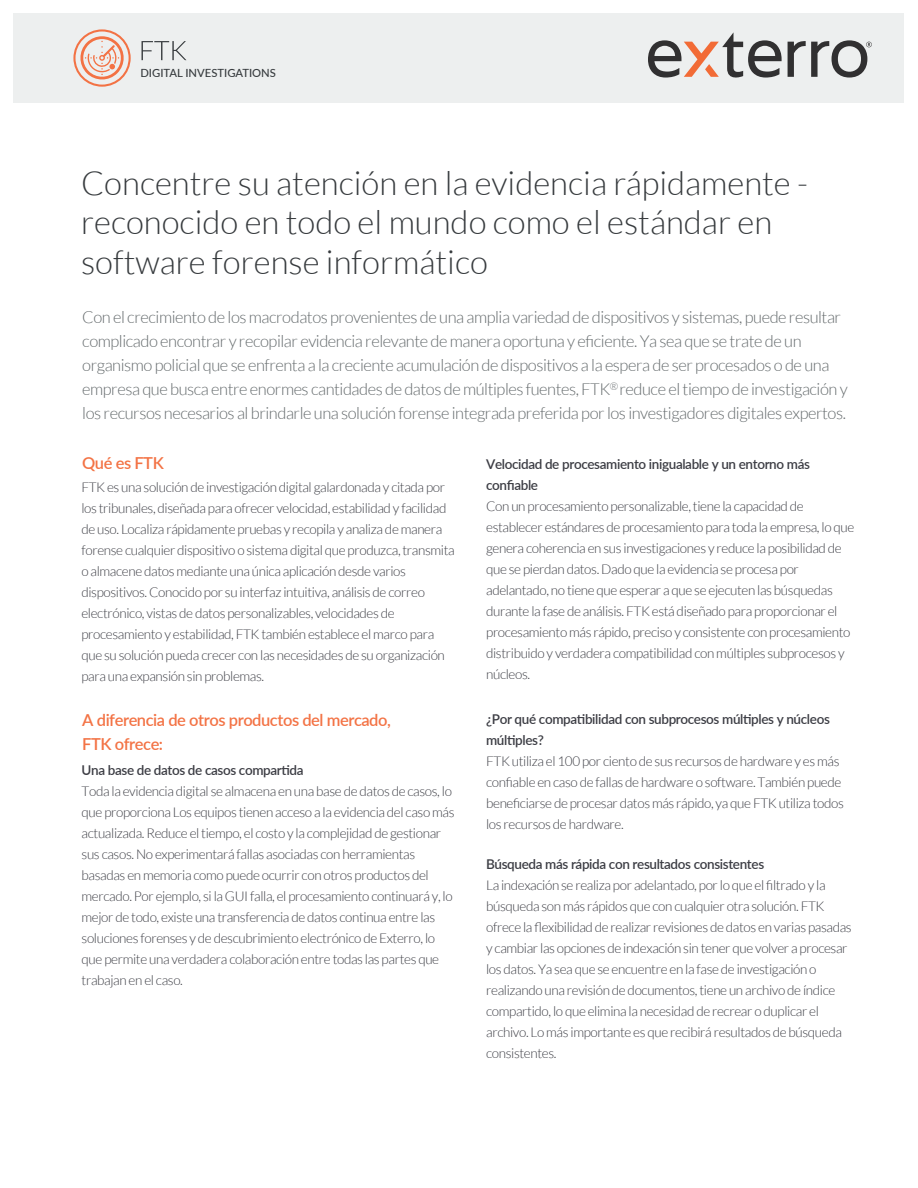
<style>
.page{position:relative;width:918px;height:1188px;background:#fff}
.page>*{position:absolute;margin:0;border:0;box-sizing:border-box;transform-origin:0 0}
.t1{font:300 33px/39.6px "Lato";color:#373b3e}
.t2{font:300 16.5px/24px "Lato";letter-spacing:-.025em;color:#646a6c}
.t3{font:600 16.5px/24px "Lato";letter-spacing:-.025em;color:#f37345}
.t4{font:300 13.5px/21px "Lato";letter-spacing:-.025em;color:#3c3d44}
.t5{font:600 13.5px/21px "Lato";letter-spacing:-.025em;color:#3c3d44}
.t6{font:500 11.25px "Lato";color:#373b3e}
.t7{font:300 10.5px "Lato";color:#646a6c}
</style>
<div class="page">
<div style="left:14px;top:14px;width:890px;height:89px;background:#edefef"></div>
<svg style="left:648px;top:32px;width:134px;height:46px"></svg>
<svg style="left:788px;top:40px;width:84px;height:38px"></svg>
<svg style="left:78px;top:36px;width:48px;height:46px"></svg>
<div style="left:73px;top:29px;width:58px;height:58px;border:2px solid #f37244;border-radius:50%"></div>
<svg style="left:142px;top:41px;width:44px;height:19px"></svg>
<p class="t6" style="left:140px;top:65px;width:137px">DIGITAL INVESTIGATIONS</p>
<h1 class="t1" style="left:81px;top:163px;width:729px">Concentre su atención en la evidencia rápidamente - reconocido en todo el mundo como el estándar en software forense informático</h1>
<p class="t2" style="left:82px;top:305px;width:767px">Con el crecimiento de los macrodatos provenientes de una amplia variedad de dispositivos y sistemas, puede resultar complicado encontrar y recopilar evidencia relevante de manera oportuna y eficiente. Ya sea que se trate de un organismo policial que se enfrenta a la creciente acumulación de dispositivos a la espera de ser procesados o de una empresa que busca entre enormes cantidades de datos de múltiples fuentes, FTK reduce el tiempo de investigación y los recursos necesarios al brindarle una solución forense integrada preferida por los investigadores digitales expertos.</p>
<p class="t7" style="left:610px;top:381px;width:10px">®</p>
<p class="t3" style="left:82px;top:450px;width:83px">Qué es FTK</p>
<p class="t4" style="left:81px;top:477px;width:375px">FTK es una solución de investigación digital galardonada y citada por los tribunales, diseñada para ofrecer velocidad, estabilidad y facilidad de uso. Localiza rápidamente pruebas y recopila y analiza de manera forense cualquier dispositivo o sistema digital que produzca, transmita o almacene datos mediante una única aplicación desde varios dispositivos. Conocido por su interfaz intuitiva, análisis de correo electrónico, vistas de datos personalizables, velocidades de procesamiento y estabilidad, FTK también establece el marco para que su solución pueda crecer con las necesidades de su organización para una expansión sin problemas.</p>
<p class="t3" style="left:82px;top:707px;width:310px">A diferencia de otros productos del mercado,<br>FTK ofrece:</p>
<p class="t5" style="left:82px;top:759px;width:224px">Una base de datos de casos compartida</p>
<p class="t4" style="left:82px;top:781px;width:374px">Toda la evidencia digital se almacena en una base de datos de casos, lo que proporciona Los equipos tienen acceso a la evidencia del caso más actualizada. Reduce el tiempo, el costo y la complejidad de gestionar sus casos. No experimentará fallas asociadas con herramientas basadas en memoria como puede ocurrir con otros productos del mercado. Por ejemplo, si la GUI falla, el procesamiento continuará y, lo mejor de todo, existe una transferencia de datos continua entre las soluciones forenses y de descubrimiento electrónico de Exterro, lo que permite una verdadera colaboración entre todas las partes que trabajan en el caso.</p>
<p class="t5" style="left:486px;top:453px;width:325px">Velocidad de procesamiento inigualable y un entorno más confiable</p>
<p class="t4" style="left:486px;top:495px;width:370px">Con un procesamiento personalizable, tiene la capacidad de establecer estándares de procesamiento para toda la empresa, lo que genera coherencia en sus investigaciones y reduce la posibilidad de que se pierdan datos. Dado que la evidencia se procesa por adelantado, no tiene que esperar a que se ejecuten las búsquedas durante la fase de análisis. FTK está diseñado para proporcionar el procesamiento más rápido, preciso y consistente con procesamiento distribuido y verdadera compatibilidad con múltiples subprocesos y núcleos.</p>
<p class="t5" style="left:486px;top:708px;width:345px">¿Por qué compatibilidad con subprocesos múltiples y núcleos múltiples?</p>
<p class="t4" style="left:486px;top:751px;width:359px">FTK utiliza el 100 por ciento de sus recursos de hardware y es más confiable en caso de fallas de hardware o software. También puede beneficiarse de procesar datos más rápido, ya que FTK utiliza todos los recursos de hardware.</p>
<p class="t5" style="left:486px;top:853px;width:280px">Búsqueda más rápida con resultados consistentes</p>
<p class="t4" style="left:486px;top:875px;width:367px">La indexación se realiza por adelantado, por lo que el filtrado y la búsqueda son más rápidos que con cualquier otra solución. FTK ofrece la flexibilidad de realizar revisiones de datos en varias pasadas y cambiar las opciones de indexación sin tener que volver a procesar los datos. Ya sea que se encuentre en la fase de investigación o realizando una revisión de documentos, tiene un archivo de índice compartido, lo que elimina la necesidad de recrear o duplicar el archivo. Lo más importante es que recibirá resultados de búsqueda consistentes.</p>
</div>
